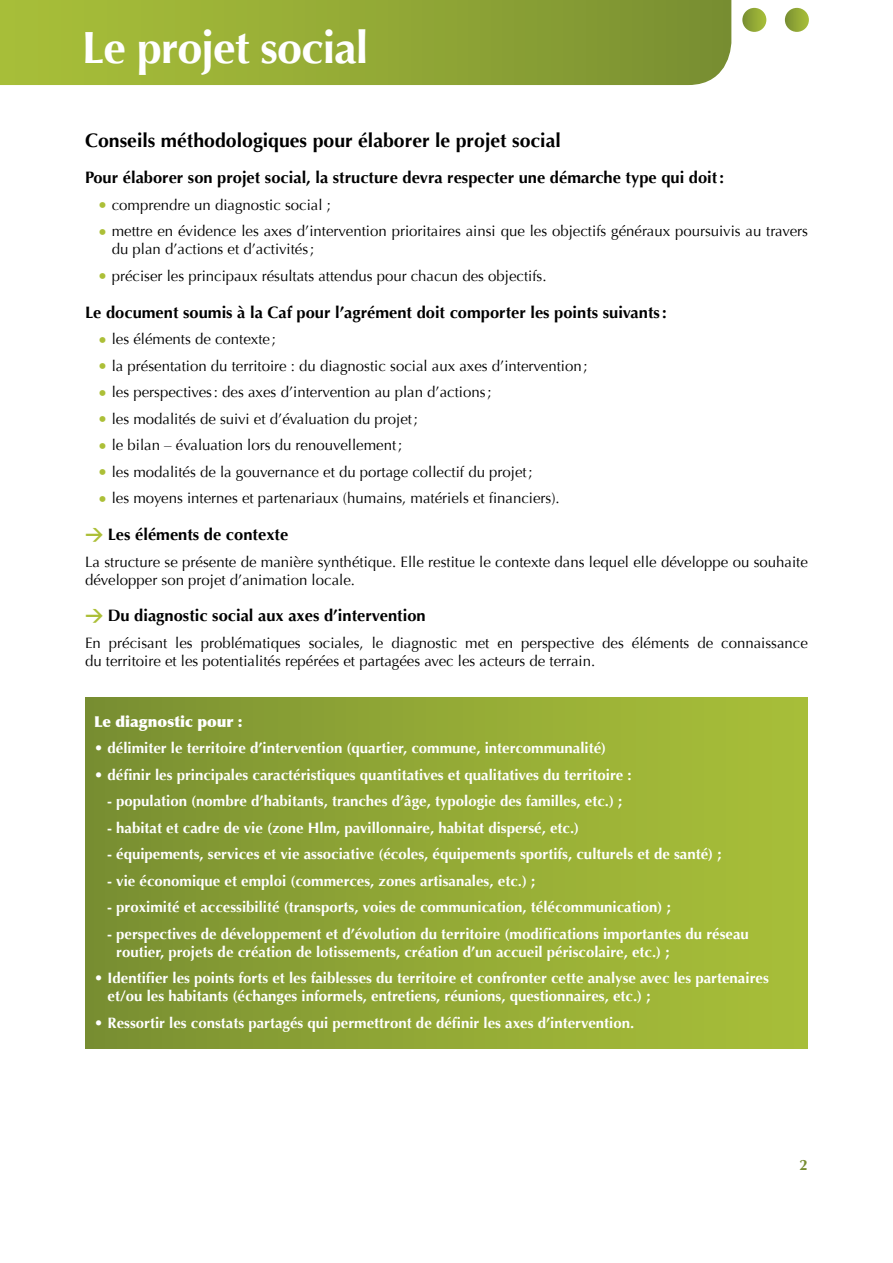
<style>
.page{position:relative;width:893px;height:1263px;background:#fff}
.page>*{position:absolute;margin:0;border:0;box-sizing:border-box;transform-origin:0 0}
.t1{font:700 45px "Optima";letter-spacing:-.02em;color:#fff}
.t2{font:700 19.5px "Optima";color:#000}
.t3{font:700 16.5px "Optima";color:#000}
.t4{font:700 15px/18px "Optima";color:#fff}
.t5{font:15px/18px "Optima";color:#000}
.t6{font:900 15px "Optima";color:#fff}
.t7{font:700 15px "Optima";color:#778d31}
.s1{font-family:"DIN";font-size:18px;color:#acbf37}
</style>
<div class="page">
<div style="left:86px;top:697px;width:721px;height:352px;background:linear-gradient(to right,#7a9032,#aac139)"></div>
<svg style="left:0;top:0;width:732px;height:85px;background:#92a936"></svg>
<div style="left:785px;top:8px;width:24px;height:24px;background:linear-gradient(to right,#7a9032,#a9bf3d);border-radius:12px"></div>
<div style="left:742px;top:8px;width:24px;height:24px;background:linear-gradient(to right,#7e933a,#a4bb36);border-radius:12px"></div>
<p class="t1" style="left:82px;top:22px;width:288px">Le projet social</p>
<p class="t2" style="left:85px;top:129px;width:477px">Conseils méthodologiques pour élaborer le projet social</p>
<p class="t3" style="left:85px;top:168px;width:640px">Pour élaborer son projet social, la structure devra respecter une démarche type qui doit:</p>
<p class="t5" style="left:98px;top:196px;width:235px"><span class="s1">•</span> comprendre un diagnostic social ;</p>
<p class="t5" style="left:112px;top:223px;width:698px;text-indent:-14px"><span class="s1">•</span> mettre en évidence les axes d’intervention prioritaires ainsi que les objectifs généraux poursuivis au travers du plan d’actions et d’activités;</p>
<p class="t5" style="left:98px;top:267px;width:450px"><span class="s1">•</span> préciser les principaux résultats attendus pour chacun des objectifs.</p>
<p class="t3" style="left:85px;top:303px;width:583px">Le document soumis à la Caf pour l’agrément doit comporter les points suivants:</p>
<p class="t5" style="left:98px;top:330px;width:180px"><span class="s1">•</span> les éléments de contexte ;</p>
<p class="t5" style="left:98px;top:357px;width:491px"><span class="s1">•</span> la présentation du territoire : du diagnostic social aux axes d’intervention;</p>
<p class="t5" style="left:98px;top:383px;width:395px"><span class="s1">•</span> les perspectives: des axes d’intervention au plan d’actions;</p>
<p class="t5" style="left:98px;top:410px;width:322px"><span class="s1">•</span> les modalités de suivi et d’évaluation du projet;</p>
<p class="t5" style="left:98px;top:436px;width:306px"><span class="s1">•</span> le bilan – évaluation lors du renouvellement;</p>
<p class="t5" style="left:98px;top:463px;width:436px"><span class="s1">•</span> les modalités de la gouvernance et du portage collectif du projet;</p>
<p class="t5" style="left:98px;top:489px;width:463px"><span class="s1">•</span> les moyens internes et partenariaux (humains, matériels et financiers).</p>
<p class="t3" style="left:85px;top:525px;width:205px"><span class="s1">&gt;</span> Les éléments de contexte</p>
<p class="t5" style="left:85px;top:553px;width:724px">La structure se présente de manière synthétique. Elle restitue le contexte dans lequel elle développe ou souhaite développer son projet d’animation locale.</p>
<p class="t3" style="left:85px;top:606px;width:342px"><span class="s1">&gt;</span> Du diagnostic social aux axes d’intervention</p>
<p class="t5" style="left:85px;top:634px;width:724px">En précisant les problématiques sociales, le diagnostic met en perspective des éléments de connaissance du territoire et les potentialités repérées et partagées avec les acteurs de terrain.</p>
<p class="t6" style="left:94px;top:712px;width:150px">Le diagnostic pour :</p>
<p class="t4" style="left:94px;top:739px;width:513px">• délimiter le territoire d’intervention (quartier, commune, intercommunalité)</p>
<p class="t4" style="left:94px;top:766px;width:539px">• définir les principales caractéristiques quantitatives et qualitatives du territoire :</p>
<p class="t4" style="left:107px;top:792px;width:517px">- population (nombre d’habitants, tranches d’âge, typologie des familles, etc.) ;</p>
<p class="t4" style="left:107px;top:819px;width:474px">- habitat et cadre de vie (zone Hlm, pavillonnaire, habitat dispersé, etc.)</p>
<p class="t4" style="left:107px;top:845px;width:616px">- équipements, services et vie associative (écoles, équipements sportifs, culturels et de santé) ;</p>
<p class="t4" style="left:107px;top:872px;width:430px">- vie économique et emploi (commerces, zones artisanales, etc.) ;</p>
<p class="t4" style="left:107px;top:898px;width:565px">- proximité et accessibilité (transports, voies de communication, télécommunication) ;</p>
<p class="t4" style="left:116px;top:925px;width:634px;text-indent:-9px">- perspectives de développement et d’évolution du territoire (modifications importantes du réseau routier, projets de création de lotissements, création d’un accueil périscolaire, etc.) ;</p>
<p class="t4" style="left:108px;top:969px;width:663px;text-indent:-13px">• Identifier les points forts et les faiblesses du territoire et confronter cette analyse avec les partenaires et/ou les habitants (échanges informels, entretiens, réunions, questionnaires, etc.) ;</p>
<p class="t4" style="left:94px;top:1014px;width:541px">• Ressortir les constats partagés qui permettront de définir les axes d’intervention.</p>
<p class="t7" style="left:799px;top:1156px;width:10px">2</p>
</div>
